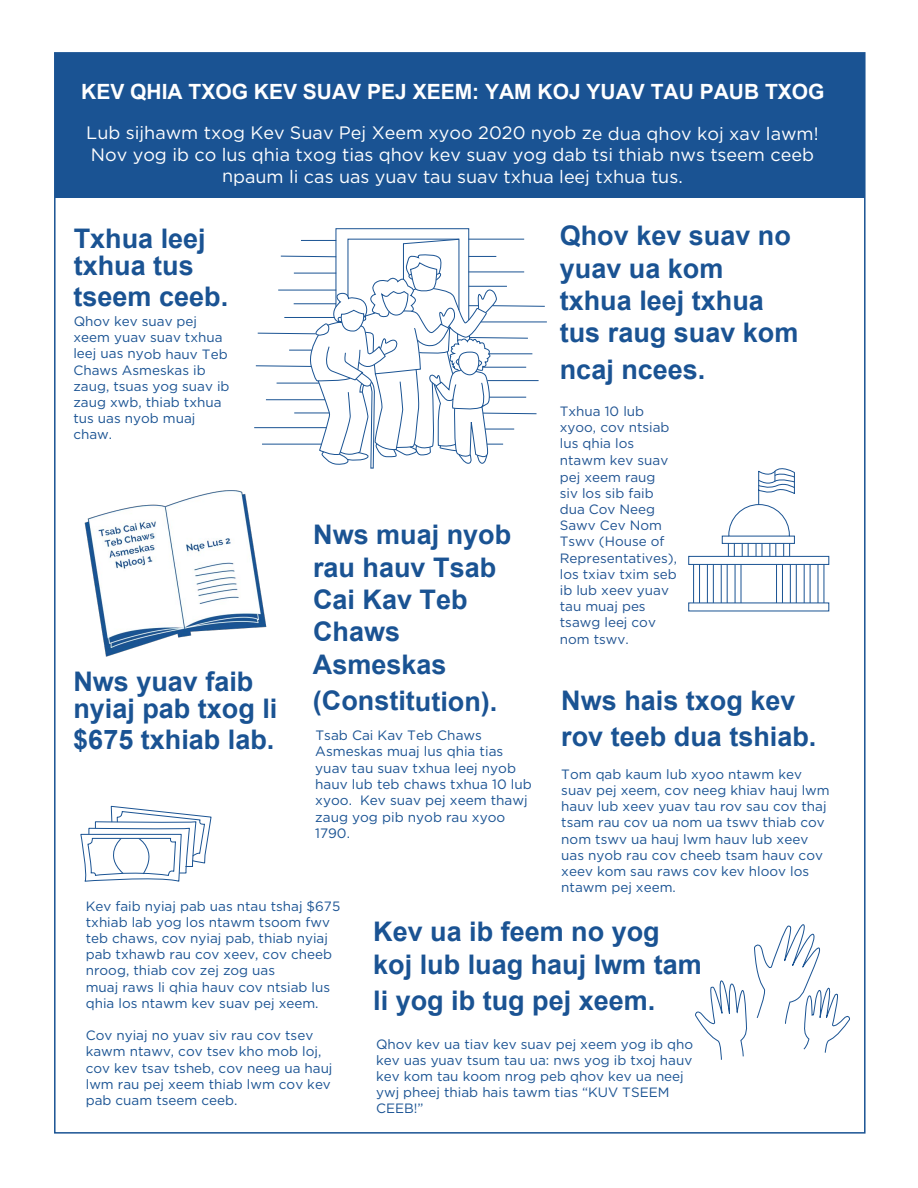
<style>
.page{position:relative;width:918px;height:1188px;background:#fff}
.page>*{position:absolute;margin:0;border:0;box-sizing:border-box;transform-origin:0 0}
.t1{font:700 27px/32.4px "Arial";color:#1a5393}
.t2{font:700 21px "Arial";color:#fff}
.t3{font:18px/21.6px "Gotham";color:#fff;text-align:center}
.t4{font:13.65px/16.4px "Gotham";color:#1a5393}
.t5{font:13.5px/16.2px "Gotham";color:#1a5393}
.t6{font:13.5px/16.2px "Gotham";color:#1f5392}
</style>
<div class="page">
<div style="left:55px;top:53px;width:810px;height:145px;background:#1a5393"></div>
<svg style="left:80px;top:806px;width:132px;height:76px"></svg>
<hr style="left:699px;top:564px;width:1px;height:39px;background:#1a5393">
<hr style="left:693px;top:564px;width:1px;height:39px;background:#1a5393">
<hr style="left:713px;top:564px;width:1px;height:39px;background:#1a5393">
<hr style="left:707px;top:564px;width:1px;height:39px;background:#1a5393">
<hr style="left:727px;top:564px;width:1px;height:39px;background:#1a5393">
<hr style="left:721px;top:564px;width:1px;height:39px;background:#1a5393">
<hr style="left:741px;top:564px;width:1px;height:39px;background:#1a5393">
<hr style="left:735px;top:564px;width:1px;height:39px;background:#1a5393">
<hr style="left:782px;top:564px;width:1px;height:39px;background:#1a5393">
<hr style="left:776px;top:564px;width:1px;height:39px;background:#1a5393">
<hr style="left:796px;top:564px;width:1px;height:39px;background:#1a5393">
<hr style="left:790px;top:564px;width:1px;height:39px;background:#1a5393">
<hr style="left:824px;top:564px;width:1px;height:39px;background:#1a5393">
<hr style="left:818px;top:564px;width:1px;height:39px;background:#1a5393">
<hr style="left:810px;top:564px;width:1px;height:39px;background:#1a5393">
<hr style="left:804px;top:564px;width:1px;height:39px;background:#1a5393">
<svg style="left:688px;top:468px;width:142px;height:97px"></svg>
<svg style="left:688px;top:602px;width:142px;height:10px"></svg>
<svg style="left:695px;top:980px;width:52px;height:80px"></svg>
<svg style="left:754px;top:924px;width:96px;height:129px"></svg>
<hr style="left:481px;top:322px;width:66px;height:1px;background:#1a5393">
<hr style="left:254px;top:427px;width:72px;height:1px;background:#1a5393">
<svg style="left:255px;top:228px;width:291px;height:241px"></svg>
<img style="left:84px;top:490px;width:183px;height:167px">
<h1 class="t2" style="left:81px;top:77px;width:745px">KEV QHIA TXOG KEV SUAV PEJ XEEM: YAM KOJ YUAV TAU PAUB TXOG</h1>
<h1 class="t3" style="left:86px;top:122px;width:734px">Lub sijhawm txog Kev Suav Pej Xeem xyoo 2020 nyob ze dua qhov koj xav lawm!<br>Nov yog ib co lus qhia txog tias qhov kev suav yog dab tsi thiab nws tseem ceeb npaum li cas uas yuav tau suav txhua leej txhua tus.</h1>
<h1 class="t1" style="left:560px;top:220px;width:240px">Qhov kev suav no yuav ua kom txhua leej txhua tus raug suav kom</h1>
<h1 class="t1" style="left:560px;top:354px;width:147px">ncaj ncees.</h1>
<p class="t6" style="left:560px;top:403px;width:119px">Txhua 10 lub xyoo, cov ntsiab lus qhia los ntawm kev suav pej xeem raug siv los sib faib dua Cov Neeg<br>Sawv Cev Nom<br>Tswv (House of<br>Representatives), los txiav txim seb ib lub xeev yuav tau muaj pes tsawg leej cov nom tswv.</p>
<h5 class="t1" style="left:74px;top:225px;width:134px;line-height:27px">Txhua leej txhua tus</h5>
<h5 class="t1" style="left:74px;top:281px;width:156px">tseem ceeb.</h5>
<h5 class="t5" style="left:73px;top:313px;width:158px">Qhov kev suav pej xeem yuav suav txhua leej uas nyob hauv Teb<br>Chaws Asmeskas ib zaug, tsuas yog suav ib zaug xwb, thiab txhua tus uas nyob muaj chaw.</h5>
<p class="t1" style="left:313px;top:519px;width:200px">Nws muaj nyob rau hauv Tsab<br>Cai Kav Teb<br>Chaws<br>Asmeskas</p>
<p class="t1" style="left:313px;top:685px;width:186px">(Constitution).</p>
<p class="t4" style="left:315px;top:727px;width:218px">Tsab Cai Kav Teb Chaws<br>Asmeskas muaj lus qhia tias yuav tau suav txhua leej nyob hauv lub teb chaws txhua 10 lub xyoo. Kev suav pej xeem thawj zaug yog pib nyob rau xyoo<br>1790.</p>
<h5 class="t1" style="left:73px;top:669px;width:206px;line-height:26.4px">Nws yuav faib nyiaj pab txog li</h5>
<h5 class="t1" style="left:73px;top:724px;width:203px">$675 txhiab lab.</h5>
<p class="t1" style="left:561px;top:682px;width:257px;line-height:36.6px">Nws hais txog kev rov teeb dua tshiab.</p>
<p class="t5" style="left:561px;top:766px;width:270px">Tom qab kaum lub xyoo ntawm kev suav pej xeem, cov neeg khiav hauj lwm hauv lub xeev yuav tau rov sau cov thaj tsam rau cov ua nom ua tswv thiab cov nom tswv ua hauj lwm hauv lub xeev uas nyob rau cov cheeb tsam hauv cov xeev kom sau raws cov kev hloov los ntawm pej xeem.</p>
<p class="t1" style="left:373px;top:916px;width:330px">Kev ua ib feem no yog koj lub luag hauj lwm tam</p>
<p class="t1" style="left:373px;top:985px;width:284px">li yog ib tug pej xeem.</p>
<p class="t5" style="left:376px;top:1035px;width:319px">Qhov kev ua tiav kev suav pej xeem yog ib qho kev uas yuav tsum tau ua: nws yog ib txoj hauv kev kom tau koom nrog peb qhov kev ua neej ywj pheej thiab hais tawm tias “KUV TSEEM CEEB!”</p>
<p class="t5" style="left:86px;top:897px;width:256px">Kev faib nyiaj pab uas ntau tshaj $675 txhiab lab yog los ntawm tsoom fwv teb chaws, cov nyiaj pab, thiab nyiaj pab txhawb rau cov xeev, cov cheeb nroog, thiab cov zej zog uas<br>muaj raws li qhia hauv cov ntsiab lus qhia los ntawm kev suav pej xeem.</p>
<p class="t5" style="left:86px;top:1027px;width:248px">Cov nyiaj no yuav siv rau cov tsev kawm ntawv, cov tsev kho mob loj, cov kev tsav tsheb, cov neeg ua hauj lwm rau pej xeem thiab lwm cov kev pab cuam tseem ceeb.</p>
</div>
